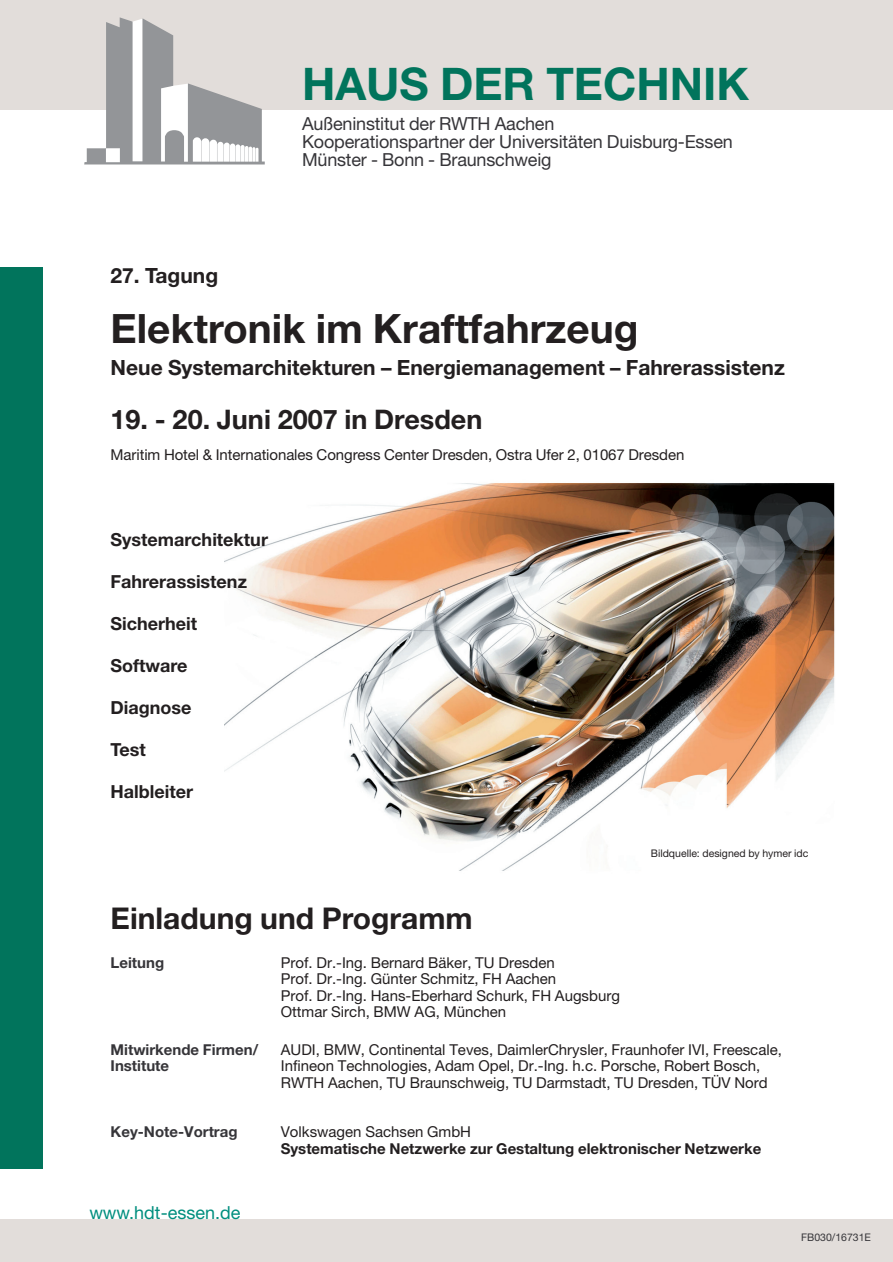
<style>
.page{position:relative;width:893px;height:1262px;background:#fff}
.page>*{position:absolute;margin:0;border:0;box-sizing:border-box;transform-origin:0 0}
.t1{font:700 45px "Helvetica Neue";color:#01745c}
.t2{font:700 40.5px "Helvetica Neue";color:#231f20}
.t3{font:700 30px "Helvetica Neue";color:#231f20}
.t4{font:700 27px "Helvetica Neue";color:#231f20}
.t5{font:700 21px "Helvetica Neue";color:#231f20}
.t6{font:18px/18px "Helvetica Neue";letter-spacing:-.01em;color:#363539}
.t7{font:700 18px "Helvetica Neue";color:#231f20}
.t8{font:18px "Helvetica Neue";color:#008e7e}
.t9{font:15px/16.5px "Helvetica Neue";color:#231f20}
.t10{font:700 15px "Helvetica Neue";color:#231f20}
.t11{font:700 15px "Helvetica Neue";color:#363539}
.t12{font:10.5px "Helvetica Neue";color:#231f20}
.t13{font:10.5px "Helvetica Neue";color:#363539}
</style>
<div class="page">
<img style="left:225px;top:483px;width:610px;height:388px">
<div style="left:0;top:1219px;width:892px;height:43px;background:#e2ddda"></div>
<div style="left:0;top:267px;width:43px;height:901px;background:#01745c"></div>
<div style="left:0;top:0;width:892px;height:109px;background:#e2ddda"></div>
<svg style="left:84px;top:17px;width:181px;height:147px"></svg>
<h1 class="t1" style="left:302px;top:67px;width:448px">HAUS DER TECHNIK</h1>
<p class="t6" style="left:302px;top:116px;width:432px">Außeninstitut der RWTH Aachen<br>Kooperationspartner der Universitäten Duisburg-Essen<br>Münster - Bonn - Braunschweig</p>
<h3 class="t5" style="left:111px;top:268px;width:109px">27. Tagung</h3>
<h2 class="t2" style="left:111px;top:314px;width:529px">Elektronik im Kraftfahrzeug</h2>
<h3 class="t5" style="left:111px;top:360px;width:676px">Neue Systemarchitekturen – Energiemanagement – Fahrerassistenz</h3>
<h3 class="t4" style="left:111px;top:409px;width:373px">19. - 20. Juni 2007 in Dresden</h3>
<p class="t9" style="left:111px;top:448px;width:575px">Maritim Hotel &amp; Internationales Congress Center Dresden, Ostra Ufer 2, 01067 Dresden</p>
<p class="t7" style="left:111px;top:533px;width:159px">Systemarchitektur</p>
<p class="t7" style="left:111px;top:575px;width:138px">Fahrerassistenz</p>
<p class="t7" style="left:111px;top:617px;width:88px">Sicherheit</p>
<p class="t7" style="left:111px;top:659px;width:78px">Software</p>
<p class="t7" style="left:111px;top:701px;width:82px">Diagnose</p>
<p class="t7" style="left:111px;top:743px;width:37px">Test</p>
<p class="t7" style="left:111px;top:785px;width:84px">Halbleiter</p>
<p class="t12" style="left:651px;top:849px;width:159px">Bildquelle: designed by hymer idc</p>
<h3 class="t3" style="left:111px;top:907px;width:364px">Einladung und Programm</h3>
<p class="t11" style="left:111px;top:957px;width:55px">Leitung</p>
<p class="t9" style="left:281px;top:955px;width:341px">Prof. Dr.-Ing. Bernard Bäker, TU Dresden<br>Prof. Dr.-Ing. Günter Schmitz, FH Aachen<br>Prof. Dr.-Ing. Hans-Eberhard Schurk, FH Augsburg Ottmar Sirch, BMW AG, München</p>
<p class="t11" style="left:111px;top:1044px;width:149px">Mitwirkende Firmen/</p>
<p class="t9" style="left:281px;top:1042px;width:502px">AUDI, BMW, Continental Teves, DaimlerChrysler, Fraunhofer IVI, Freescale,</p>
<p class="t11" style="left:111px;top:1060px;width:60px">Institute</p>
<p class="t9" style="left:281px;top:1059px;width:488px">Infineon Technologies, Adam Opel, Dr.-Ing. h.c. Porsche, Robert Bosch,<br>RWTH Aachen, TU Braunschweig, TU Darmstadt, TU Dresden, TÜV Nord</p>
<p class="t11" style="left:111px;top:1126px;width:128px">Key-Note-Vortrag</p>
<p class="t9" style="left:281px;top:1125px;width:192px">Volkswagen Sachsen GmbH</p>
<p class="t10" style="left:281px;top:1143px;width:482px">Systematische Netzwerke zur Gestaltung elektronischer Netzwerke</p>
<p class="t8" style="left:89px;top:1206px;width:152px">www.hdt-essen.de</p>
<p class="t13" style="left:801px;top:1233px;width:71px">FB030/16731E</p>
</div>
